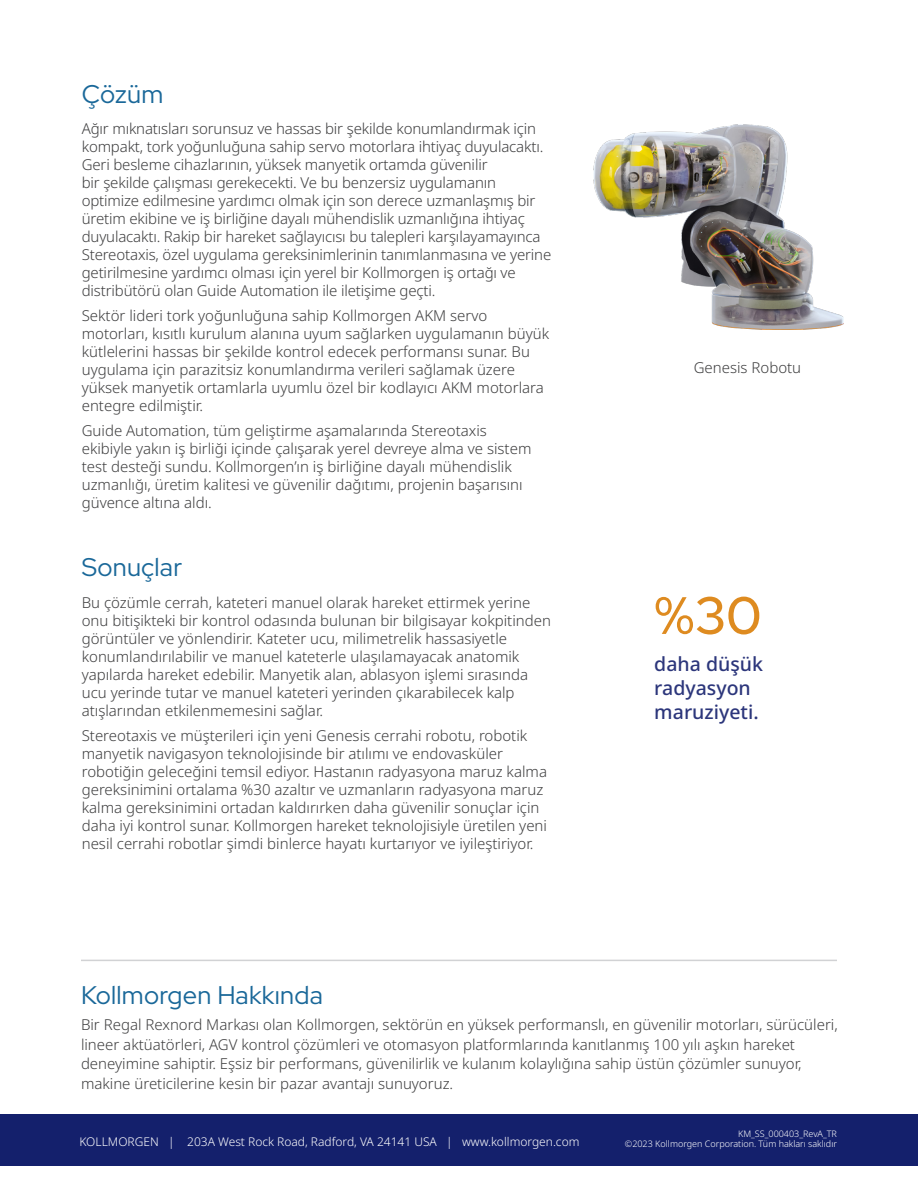
<style>
.page{position:relative;width:918px;height:1188px;background:#fff}
.page>*{position:absolute;margin:0;border:0;box-sizing:border-box;transform-origin:0 0}
.Title{font:500 52.5px "Red Hat Display";color:#de8b20}
.Title-2{font:25.5px "Red Hat Display";letter-spacing:.01em;color:#1a6899}
.Body{font:500 19.5px/24px "Noto Sans";color:#2c367b}
.Body-2{font:300 15px/18px "Noto Sans";color:#3e3e3f}
.t1{font:300 12px "Noto Sans";color:#fff}
.t2{font:300 9px/10.8px "Noto Sans";color:#fff;text-align:right}
</style>
<div class="page">
<div style="left:0;top:1114px;width:918px;height:52px;background:#14206c"></div>
<hr style="left:81px;top:960px;width:756px;height:1px;background:#d1d2d4">
<img style="left:594px;top:124px;width:249px;height:205px">
<p class="Title-2" style="left:82px;top:77px;width:83px">Çözüm</p>
<p class="Body-2" style="left:82px;top:120px;width:471px">Ağır mıknatısları sorunsuz ve hassas bir şekilde konumlandırmak için kompakt, tork yoğunluğuna sahip servo motorlara ihtiyaç duyulacaktı.<br>Geri besleme cihazlarının, yüksek manyetik ortamda güvenilir<br>bir şekilde çalışması gerekecekti. Ve bu benzersiz uygulamanın optimize edilmesine yardımcı olmak için son derece uzmanlaşmış bir üretim ekibine ve iş birliğine dayalı mühendislik uzmanlığına ihtiyaç duyulacaktı. Rakip bir hareket sağlayıcısı bu talepleri karşılayamayınca Stereotaxis, özel uygulama gereksinimlerinin tanımlanmasına ve yerine getirilmesine yardımcı olması için yerel bir Kollmorgen iş ortağı ve distribütörü olan Guide Automation ile iletişime geçti.</p>
<p class="Body-2" style="left:82px;top:307px;width:469px">Sektör lideri tork yoğunluğuna sahip Kollmorgen AKM servo motorları, kısıtlı kurulum alanına uyum sağlarken uygulamanın büyük kütlelerini hassas bir şekilde kontrol edecek performansı sunar. Bu uygulama için parazitsiz konumlandırma verileri sağlamak üzere yüksek manyetik ortamlarla uyumlu özel bir kodlayıcı AKM motorlara entegre edilmiştir.</p>
<p class="Body-2" style="left:82px;top:421px;width:451px">Guide Automation, tüm geliştirme aşamalarında Stereotaxis ekibiyle yakın iş birliği içinde çalışarak yerel devreye alma ve sistem test desteği sundu. Kollmorgen’ın iş birliğine dayalı mühendislik uzmanlığı, üretim kalitesi ve güvenilir dağıtımı, projenin başarısını güvence altına aldı.</p>
<p class="Title-2" style="left:82px;top:551px;width:102px">Sonuçlar</p>
<p class="Body-2" style="left:82px;top:594px;width:471px">Bu çözümle cerrah, kateteri manuel olarak hareket ettirmek yerine onu bitişikteki bir kontrol odasında bulunan bir bilgisayar kokpitinden görüntüler ve yönlendirir. Kateter ucu, milimetrelik hassasiyetle konumlandırılabilir ve manuel kateterle ulaşılamayacak anatomik yapılarda hareket edebilir. Manyetik alan, ablasyon işlemi sırasında ucu yerinde tutar ve manuel kateteri yerinden çıkarabilecek kalp atışlarından etkilenmemesini sağlar.</p>
<p class="Body-2" style="left:82px;top:727px;width:467px">Stereotaxis ve müşterileri için yeni Genesis cerrahi robotu, robotik manyetik navigasyon teknolojisinde bir atılımı ve endovasküler robotiğin geleceğini temsil ediyor. Hastanın radyasyona maruz kalma gereksinimini ortalama %30 azaltır ve uzmanların radyasyona maruz kalma gereksinimini ortadan kaldırırken daha güvenilir sonuçlar için daha iyi kontrol sunar. Kollmorgen hareket teknolojisiyle üretilen yeni nesil cerrahi robotlar şimdi binlerce hayatı kurtarıyor ve iyileştiriyor.</p>
<p class="Body-2" style="left:694px;top:358px;width:109px">Genesis Robotu</p>
<p class="Title" style="left:654px;top:581px;width:109px">%30</p>
<p class="Body" style="left:654px;top:653px;width:110px">daha düşük radyasyon maruziyeti.</p>
<h2 class="Title-2" style="left:81px;top:978px;width:243px">Kollmorgen Hakkında</h2>
<p class="Body-2" style="left:81px;top:1015px;width:758px;line-height:19.5px">Bir Regal Rexnord Markası olan Kollmorgen, sektörün en yüksek performanslı, en güvenilir motorları, sürücüleri, lineer aktüatörleri, AGV kontrol çözümleri ve otomasyon platformlarında kanıtlanmış 100 yılı aşkın hareket deneyimine sahiptir. Eşsiz bir performans, güvenilirlik ve kulanım kolaylığına sahip üstün çözümler sunuyor, makine üreticilerine kesin bir pazar avantajı sunuyoruz.</p>
<p class="t1" style="left:80px;top:1135px;width:501px">KOLLMORGEN | 203A West Rock Road, Radford, VA 24141 USA | www.kollmorgen.com</p>
<p class="t2" style="left:625px;top:1128px;width:214px">KM_SS_000403_RevA_TR<br>©2023 Kollmorgen Corporation. Tüm hakları saklıdır</p>
</div>
